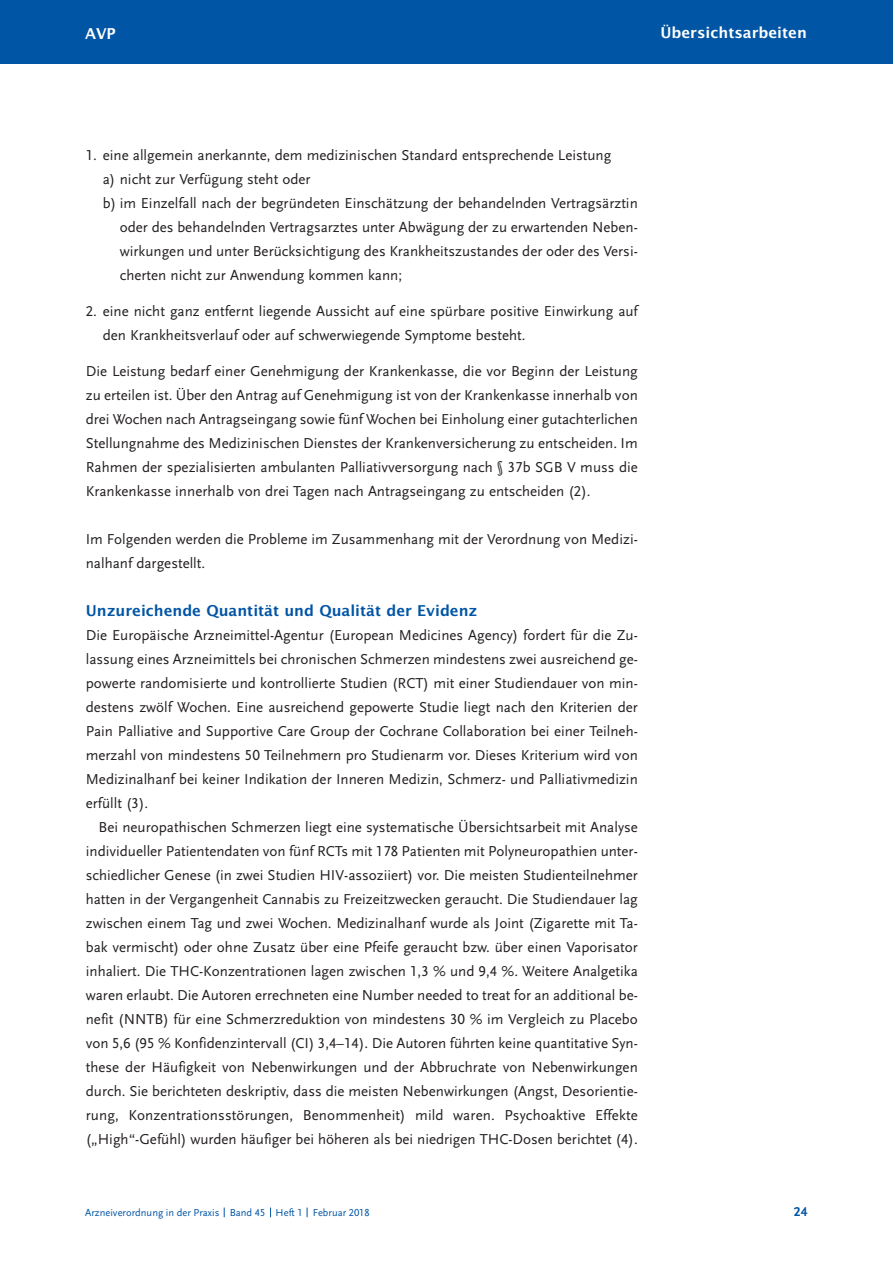
<style>
.page{position:relative;width:893px;height:1263px;background:#fff}
.page>*{position:absolute;margin:0;border:0;box-sizing:border-box;transform-origin:0 0}
.t1{font:15px/24px "Scala Sans LF";color:#231f20;text-align:justify}
.t2{font:600 15px "Lucida Sans";color:#0155a5}
.t3{font:600 15px "Lucida Sans";color:#fff}
.t4{font:700 13.5px "Scala Sans LF";color:#0155a5}
.t5{font:10.5px "Scala Sans LF";color:#0155a5}
</style>
<div class="page">
<div style="left:0;top:0;width:892px;height:64px;background:#0155a5"></div>
<p class="t3" style="left:85px;top:25px;width:32px">AVP</p>
<p class="t3" style="left:660px;top:24px;width:148px">Übersichtsarbeiten</p>
<p class="t1" style="left:86px;top:143px;width:527px">1. eine allgemein anerkannte, dem medizinischen Standard entsprechende Leistung</p>
<p class="t1" style="left:103px;top:167px;width:209px">a) nicht zur Verfügung steht oder</p>
<p class="t1" style="left:103px;top:191px;width:536px">b) im Einzelfall nach der begründeten Einschätzung der behandelnden Vertragsärztin</p>
<p class="t1" style="left:120px;top:215px;width:519px">oder des behandelnden Vertragsarztes unter Abwägung der zu erwartenden Neben-</p>
<p class="t1" style="left:120px;top:239px;width:519px">wirkungen und unter Berücksichtigung des Krankheitszustandes der oder des Versi-</p>
<p class="t1" style="left:120px;top:263px;width:284px">cherten nicht zur Anwendung kommen kann;</p>
<p class="t1" style="left:103px;top:299px;width:536px;text-indent:-17px">2. eine nicht ganz entfernt liegende Aussicht auf eine spürbare positive Einwirkung auf den Krankheitsverlauf oder auf schwerwiegende Symptome besteht.</p>
<p class="t1" style="left:86px;top:359px;width:554px">Die Leistung bedarf einer Genehmigung der Krankenkasse, die vor Beginn der Leistung zu erteilen ist. Über den Antrag auf Genehmigung ist von der Krankenkasse innerhalb von drei Wochen nach Antragseingang sowie fünf Wochen bei Einholung einer gutachterlichen Stellungnahme des Medizinischen Dienstes der Krankenversicherung zu entscheiden. Im Rahmen der spezialisierten ambulanten Palliativversorgung nach § 37b SGB V muss die Krankenkasse innerhalb von drei Tagen nach Antragseingang zu entscheiden (2).</p>
<p class="t1" style="left:86px;top:527px;width:554px">Im Folgenden werden die Probleme im Zusammenhang mit der Verordnung von Medizi&shy;nalhanf dargestellt.</p>
<p class="t2" style="left:86px;top:602px;width:393px">Unzureichende Quantität und Qualität der Evidenz</p>
<p class="t1" style="left:86px;top:623px;width:554px">Die Europäische Arzneimittel-Agentur (European Medicines Agency) fordert für die Zu&shy;lassung eines Arzneimittels bei chronischen Schmerzen mindestens zwei ausreichend ge&shy;powerte randomisierte und kontrollierte Studien (RCT) mit einer Studiendauer von min&shy;destens zwölf Wochen. Eine ausreichend gepowerte Studie liegt nach den Kriterien der Pain Palliative and Supportive Care Group der Cochrane Collaboration bei einer Teilneh&shy;merzahl von mindestens 50 Teilnehmern pro Studienarm vor. Dieses Kriterium wird von Medizinalhanf bei keiner Indikation der Inneren Medizin, Schmerz- und Palliativmedizin erfüllt (3).</p>
<p class="t1" style="left:86px;top:815px;width:554px;text-indent:13px">Bei neuropathischen Schmerzen liegt eine systematische Übersichtsarbeit mit Analyse individueller Patientendaten von fünf RCTs mit 178 Patienten mit Polyneuropathien unter&shy;schiedlicher Genese (in zwei Studien HIV-assoziiert) vor. Die meisten Studienteilnehmer hatten in der Vergangenheit Cannabis zu Freizeitzwecken geraucht. Die Studiendauer lag zwischen einem Tag und zwei Wochen. Medizinalhanf wurde als Joint (Zigarette mit Ta&shy;bak vermischt) oder ohne Zusatz über eine Pfeife geraucht bzw. über einen Vaporisator inhaliert. Die THC-Konzentrationen lagen zwischen 1,3 % und 9,4 %. Weitere Analgetika waren erlaubt. Die Autoren errechneten eine Number needed to treat for an additional be&shy;nefit (NNTB) für eine Schmerzreduktion von mindestens 30 % im Vergleich zu Placebo von 5,6 (95 % Konfidenzintervall (CI) 3,4–14). Die Autoren führten keine quantitative Syn&shy;these der Häufigkeit von Nebenwirkungen und der Abbruchrate von Nebenwirkungen durch. Sie berichteten deskriptiv, dass die meisten Nebenwirkungen (Angst, Desorientie&shy;rung, Konzentrationsstörungen, Benommenheit) mild waren. Psychoaktive Effekte („High“-Gefühl) wurden häufiger bei höheren als bei niedrigen THC-Dosen berichtet (4).</p>
<p class="t5" style="left:85px;top:1207px;width:286px">Arzneiverordnung in der Praxis Band 45 Heft 1 Februar 2018</p>
<p class="t4" style="left:794px;top:1204px;width:15px">24</p>
</div>
